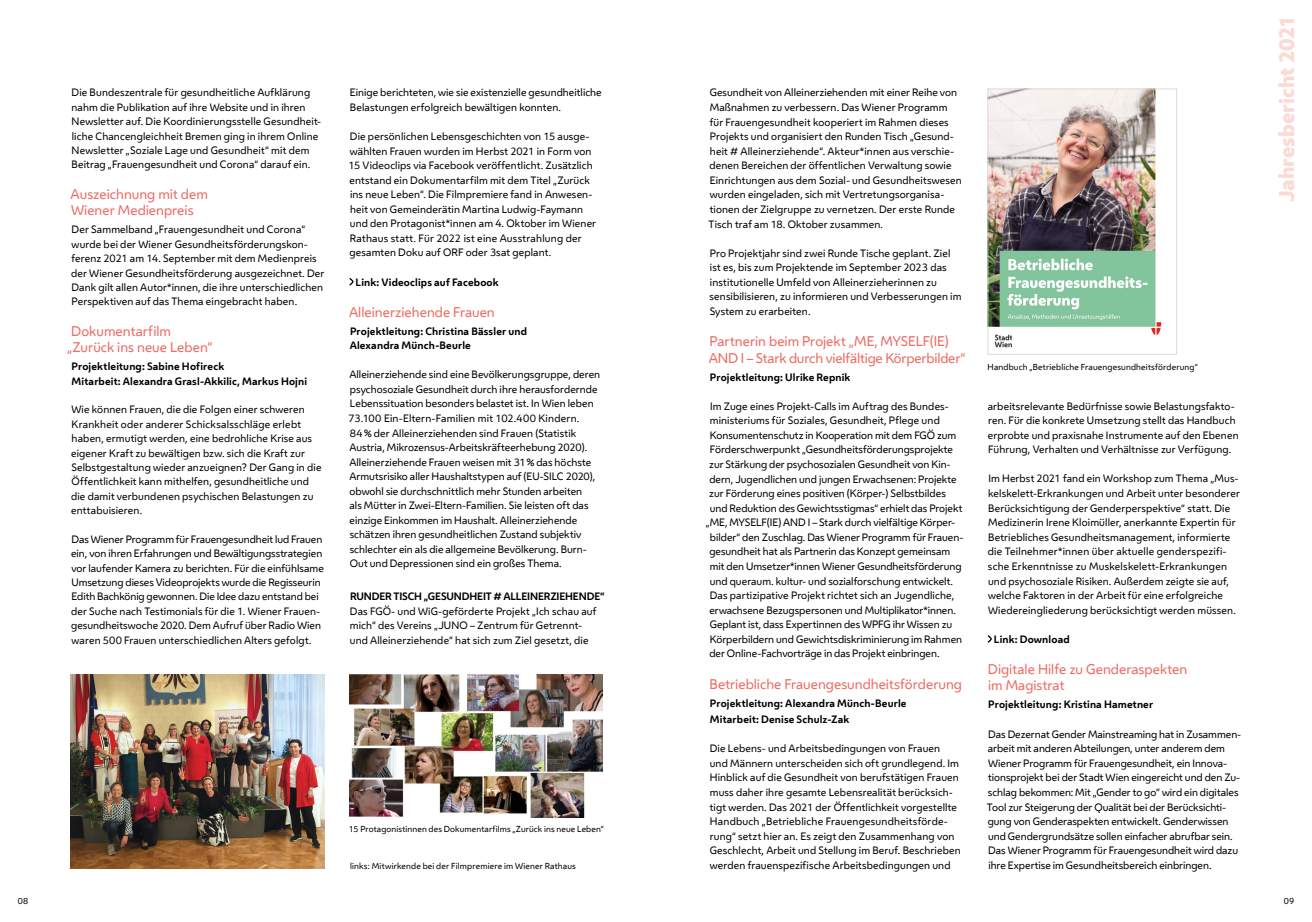
<style>
.page{position:relative;width:1312px;height:922px;background:#fff}
.page>*{position:absolute;margin:0;border:0;box-sizing:border-box;transform-origin:0 0}
.t1{font:800 20px "Wiener Melange Office";color:#fbdad3}
.Überschrift_3{font:13.12px/16.2px "Wiener Melange Office";color:#ed6b62}
.Fließtext{font:10px/14.5px "Wiener Melange Office";letter-spacing:.01em;color:#000}
.Überschrift_3-2{font:700 10px "Wiener Melange Office";letter-spacing:.015em;color:#000}
.Credit{font:700 10px "Wiener Melange Office";letter-spacing:.015em;color:#000}
.Überschrift_4{font:700 10px "Wiener Melange Office";letter-spacing:-.015em;color:#000}
.t2{font:8.12px "Wiener Melange Office";letter-spacing:.02em;color:#000}
.s1{font-family:"Wiener Melange Office Regular 2"}
</style>
<div class="page">
<svg style="left:349px;top:278px;width:4px;height:7px"></svg>
<img style="left:71px;top:674px;width:253px;height:194px">
<img style="left:349px;top:674px;width:253px;height:143px">
<img style="left:989px;top:91px;width:173px;height:257px">
<div style="left:987px;top:89px;width:189px;height:265px;border:1px solid #dfdad5"></div>
<svg style="left:987px;top:635px;width:4px;height:7px"></svg>
<p class="Fließtext" style="left:71px;top:85px;width:251px">Die Bundeszentrale für gesundheitliche Aufklärung nahm die Publikation auf ihre Website und in ihren Newsletter auf. Die Koordinierungsstelle Gesundheit&shy;liche Chancengleichheit Bremen ging in ihrem Online Newsletter „Soziale Lage und Gesundheit“ mit dem Beitrag „Frauengesundheit und Corona“ darauf ein.</p>
<h3 class="Überschrift_3" style="left:71px;top:185px;width:139px">Auszeichnung mit dem<br>Wiener Medienpreis</h3>
<p class="Fließtext" style="left:71px;top:222px;width:255px">Der Sammelband „Frauengesundheit und Corona“ wurde bei der Wiener Gesundheitsförderungskon&shy;ferenz 2021 am 14. September mit dem Medienpreis der Wiener Gesundheitsförderung ausgezeichnet. Der Dank gilt allen Autor*innen, die ihre unterschiedlichen Perspektiven auf das Thema eingebracht haben.</p>
<h3 class="Überschrift_3" style="left:67px;top:322px;width:147px;text-indent:4px">Dokumentarfilm „Zurück ins neue Leben“</h3>
<p class="Credit" style="left:72px;top:358px;width:154px">Projektleitung: Sabine Hofireck</p>
<p class="Credit" style="left:71px;top:372px;width:237px">Mitarbeit: Alexandra Grasl-Akkilic, Markus Hojni</p>
<p class="Fließtext" style="left:71px;top:402px;width:252px">Wie können Frauen, die die Folgen einer schweren Krankheit oder anderer Schicksalsschläge erlebt haben, ermutigt werden, eine bedrohliche Krise aus eigener Kraft zu bewältigen bzw. sich die Kraft zur Selbstgestaltung wieder anzueignen? Der Gang in die Öffentlichkeit kann mithelfen, gesundheitliche und die damit verbundenen psychischen Belastungen zu enttabuisieren.</p>
<p class="Fließtext" style="left:71px;top:531px;width:254px">Das Wiener Programm für Frauengesundheit lud Frauen ein, von ihren Erfahrungen und Bewältigungsstrategien vor laufender Kamera zu berichten. Für die einfühlsame Umsetzung dieses Videoprojekts wurde die Regisseurin Edith Bachkönig gewonnen. Die Idee dazu entstand bei der Suche nach Testimonials für die 1. Wiener Frauen&shy;gesundheitswoche 2020. Dem Aufruf über Radio Wien waren 500 Frauen unterschiedlichen Alters gefolgt.</p>
<p class="Fließtext" style="left:350px;top:85px;width:253px">Einige berichteten, wie sie existenzielle gesundheitliche<br>Belastungen erfolgreich bewältigen konnten.</p>
<p class="Fließtext" style="left:348px;top:129px;width:249px">Die persönlichen Lebensgeschichten von 15 ausge&shy;wählten Frauen wurden im Herbst 2021 in Form von 15 Videoclips via Facebook veröffentlicht. Zusätzlich entstand ein Dokumentarfilm mit dem Titel „Zurück ins neue Leben“. Die Filmpremiere fand in Anwesen&shy;heit von Gemeinderätin Martina Ludwig-Faymann und den Protagonist*innen am 4. Oktober im Wiener Rathaus statt. Für 2022 ist eine Ausstrahlung der gesamten Doku auf ORF oder 3sat geplant.</p>
<p class="Credit" style="left:355px;top:273px;width:144px">Link: Videoclips auf Facebook</p>
<h3 class="Überschrift_3" style="left:349px;top:303px;width:147px">Alleinerziehende Frauen</h3>
<h3 class="Überschrift_3-2" style="left:350px;top:322px;width:178px">Projektleitung: Christina Bässler und</h3>
<h3 class="Überschrift_3-2" style="left:349px;top:337px;width:123px">Alexandra Münch-Beurle</h3>
<p class="Fließtext" style="left:348px;top:367px;width:253px">Alleinerziehende sind eine Bevölkerungsgruppe, deren psychosoziale Gesundheit durch ihre herausfordernde Lebenssituation besonders belastet ist. In Wien leben 73.100 Ein-Eltern-Familien mit 102.400 Kindern.<br><span class="s1">84 % der Alleinerziehenden sind Frauen (Statistik </span>Austria, Mikrozensus-Arbeitskräfteerhebung 2020).<br><span class="s1">Alleinerziehende Frauen weisen mit 31 % das höchste </span>Armutsrisiko aller Haushaltstypen auf (EU-SILC 2020), obwohl sie durchschnittlich mehr Stunden arbeiten<br>als Mütter in Zwei-Eltern-Familien. Sie leisten oft das einzige Einkommen im Haushalt. Alleinerziehende schätzen ihren gesundheitlichen Zustand subjektiv schlechter ein als die allgemeine Bevölkerung. Burn-Out und Depressionen sind ein großes Thema.</p>
<h4 class="Überschrift_4" style="left:350px;top:588px;width:256px">RUNDER TISCH „GESUNDHEIT # ALLEINERZIEHENDE“</h4>
<p class="Fließtext" style="left:350px;top:603px;width:248px">Das FGÖ- und WiG-geförderte Projekt „Ich schau auf mich“ des Vereins „JUNO – Zentrum für Getrennt&shy;und Alleinerziehende“ hat sich zum Ziel gesetzt, die</p>
<p class="t2" style="left:349px;top:822px;width:257px">15 Protagonistinnen des Dokumentarfilms „Zurück ins neue Leben“</p>
<p class="t2" style="left:350px;top:859px;width:227px">links: Mitwirkende bei der Filmpremiere im Wiener Rathaus</p>
<p class="Fließtext" style="left:708px;top:85px;width:254px">Gesundheit von Alleinerziehenden mit einer Reihe von Maßnahmen zu verbessern. Das Wiener Programm für Frauengesundheit kooperiert im Rahmen dieses Projekts und organisiert den Runden Tisch „Gesund&shy;heit # Alleinerziehende“. Akteur*innen aus verschie&shy;denen Bereichen der öffentlichen Verwaltung sowie Einrichtungen aus dem Sozial- und Gesundheitswesen wurden eingeladen, sich mit Vertretungsorganisa&shy;tionen der Zielgruppe zu vernetzen. Der erste Runde Tisch traf am 18. Oktober zusammen.</p>
<p class="Fließtext" style="left:709px;top:245px;width:253px">Pro Projektjahr sind zwei Runde Tische geplant. Ziel ist es, bis zum Projektende im September 2023 das institutionelle Umfeld von Alleinerzieherinnen zu sensibilisieren, zu informieren und Verbesserungen im System zu erarbeiten.</p>
<h3 class="Überschrift_3" style="left:708px;top:332px;width:258px">Partnerin beim Projekt „ME, MYSELF(IE)<br>AND I – Stark durch vielfältige Körperbilder“</h3>
<h3 class="Überschrift_3-2" style="left:709px;top:368px;width:142px">Projektleitung: Ulrike Repnik</h3>
<p class="Fließtext" style="left:709px;top:398px;width:240px">Im Zuge eines Projekt-Calls im Auftrag des Bundes-</p>
<p class="Fließtext" style="left:709px;top:413px;width:231px">ministeriums für Soziales, Gesundheit, Pflege und</p>
<p class="Fließtext" style="left:709px;top:427px;width:248px">Konsumentenschutz in Kooperation mit dem FGÖ zum</p>
<p class="Fließtext" style="left:709px;top:442px;width:244px">Förderschwerpunkt „Gesundheitsförderungsprojekte</p>
<p class="Fließtext" style="left:709px;top:456px;width:243px">zur Stärkung der psychosozialen Gesundheit von Kin-</p>
<p class="Fließtext" style="left:709px;top:471px;width:249px">dern, Jugendlichen und jungen Erwachsenen: Projekte</p>
<p class="Fließtext" style="left:709px;top:485px;width:238px">zur Förderung eines positiven (Körper-) Selbstbildes</p>
<p class="Fließtext" style="left:709px;top:500px;width:254px">und Reduktion des Gewichtsstigmas“ erhielt das Projekt</p>
<p class="Fließtext" style="left:705px;top:515px;width:251px">„ME, MYSELF(IE) AND I – Stark durch vielfältige Körper-</p>
<p class="Fließtext" style="left:709px;top:529px;width:255px">bilder“ den Zuschlag. Das Wiener Programm für Frauen-</p>
<p class="Fließtext" style="left:709px;top:544px;width:242px">gesundheit hat als Partnerin das Konzept gemeinsam</p>
<p class="Fließtext" style="left:709px;top:558px;width:253px">mit den Umsetzer*innen Wiener Gesundheitsförderung</p>
<p class="Fließtext" style="left:709px;top:573px;width:245px">und queraum. kultur- und sozialforschung entwickelt.</p>
<p class="Fließtext" style="left:709px;top:587px;width:246px">Das partizipative Projekt richtet sich an Jugendliche,</p>
<p class="Fließtext" style="left:709px;top:602px;width:248px">erwachsene Bezugspersonen und Multiplikator*innen.</p>
<p class="Fließtext" style="left:709px;top:616px;width:244px">Geplant ist, dass Expertinnen des WPFG ihr Wissen zu</p>
<p class="Fließtext" style="left:709px;top:631px;width:254px">Körperbildern und Gewichtsdiskriminierung im Rahmen</p>
<p class="Fließtext" style="left:709px;top:646px;width:232px">der Online-Fachvorträge in das Projekt einbringen.</p>
<h3 class="Überschrift_3" style="left:709px;top:674px;width:254px">Betriebliche Frauengesundheitsförderung</h3>
<h3 class="Überschrift_3-2" style="left:709px;top:694px;width:198px">Projektleitung: Alexandra Münch-Beurle</h3>
<h3 class="Überschrift_3-2" style="left:709px;top:710px;width:141px">Mitarbeit: Denise Schulz-Zak</h3>
<p class="Fließtext" style="left:709px;top:740px;width:252px">Die Lebens- und Arbeitsbedingungen von Frauen und Männern unterscheiden sich oft grundlegend. Im Hinblick auf die Gesundheit von berufstätigen Frauen muss daher ihre gesamte Lebensrealität berücksich&shy;tigt werden. Das 2021 der Öffentlichkeit vorgestellte Handbuch „Betriebliche Frauengesundheitsförde&shy;rung“ setzt hier an. Es zeigt den Zusammenhang von Geschlecht, Arbeit und Stellung im Beruf. Beschrieben werden frauenspezifische Arbeitsbedingungen und</p>
<p class="t2" style="left:987px;top:360px;width:212px">Handbuch „Betriebliche Frauengesundheitsförderung“</p>
<p class="Fließtext" style="left:987px;top:398px;width:252px">arbeitsrelevante Bedürfnisse sowie Belastungsfakto&shy;ren. Für die konkrete Umsetzung stellt das Handbuch erprobte und praxisnahe Instrumente auf den Ebenen Führung, Verhalten und Verhältnisse zur Verfügung.</p>
<p class="Fließtext" style="left:987px;top:471px;width:254px">Im Herbst 2021 fand ein Workshop zum Thema „Mus&shy;kelskelett-Erkrankungen und Arbeit unter besonderer Berücksichtigung der Genderperspektive“ statt. Die Medizinerin Irene Kloimüller, anerkannte Expertin für Betriebliches Gesundheitsmanagement, informierte die Teilnehmer*innen über aktuelle genderspezifi&shy;sche Erkenntnisse zu Muskelskelett-Erkrankungen und psychosoziale Risiken. Außerdem zeigte sie auf, welche Faktoren in der Arbeit für eine erfolgreiche Wiedereingliederung berücksichtigt werden müssen.</p>
<p class="Credit" style="left:993px;top:630px;width:77px">Link: Download</p>
<h3 class="Überschrift_3" style="left:987px;top:660px;width:201px">Digitale Hilfe zu Genderaspekten im Magistrat</h3>
<h3 class="Überschrift_3-2" style="left:988px;top:696px;width:166px">Projektleitung: Kristina Hametner</h3>
<p class="Fließtext" style="left:986px;top:726px;width:256px">Das Dezernat Gender Mainstreaming hat in Zusammen&shy;arbeit mit anderen Abteilungen, unter anderem dem Wiener Programm für Frauengesundheit, ein Innova&shy;tionsprojekt bei der Stadt Wien eingereicht und den Zu&shy;schlag bekommen: Mit „Gender to go“ wird ein digitales Tool zur Steigerung der Qualität bei der Berücksichti&shy;gung von Genderaspekten entwickelt. Genderwissen und Gendergrundsätze sollen einfacher abrufbar sein.<br>Das Wiener Programm für Frauengesundheit wird dazu ihre Expertise im Gesundheitsbereich einbringen.</p>
<h1 class="t1" style="left:1272px;top:202px;width:188px;rotate:-90deg">Jahresbericht 2021</h1>
<p class="t2" style="left:18px;top:894px;width:12px">08</p>
<p class="t2" style="left:1283px;top:894px;width:12px">09</p>
</div>
